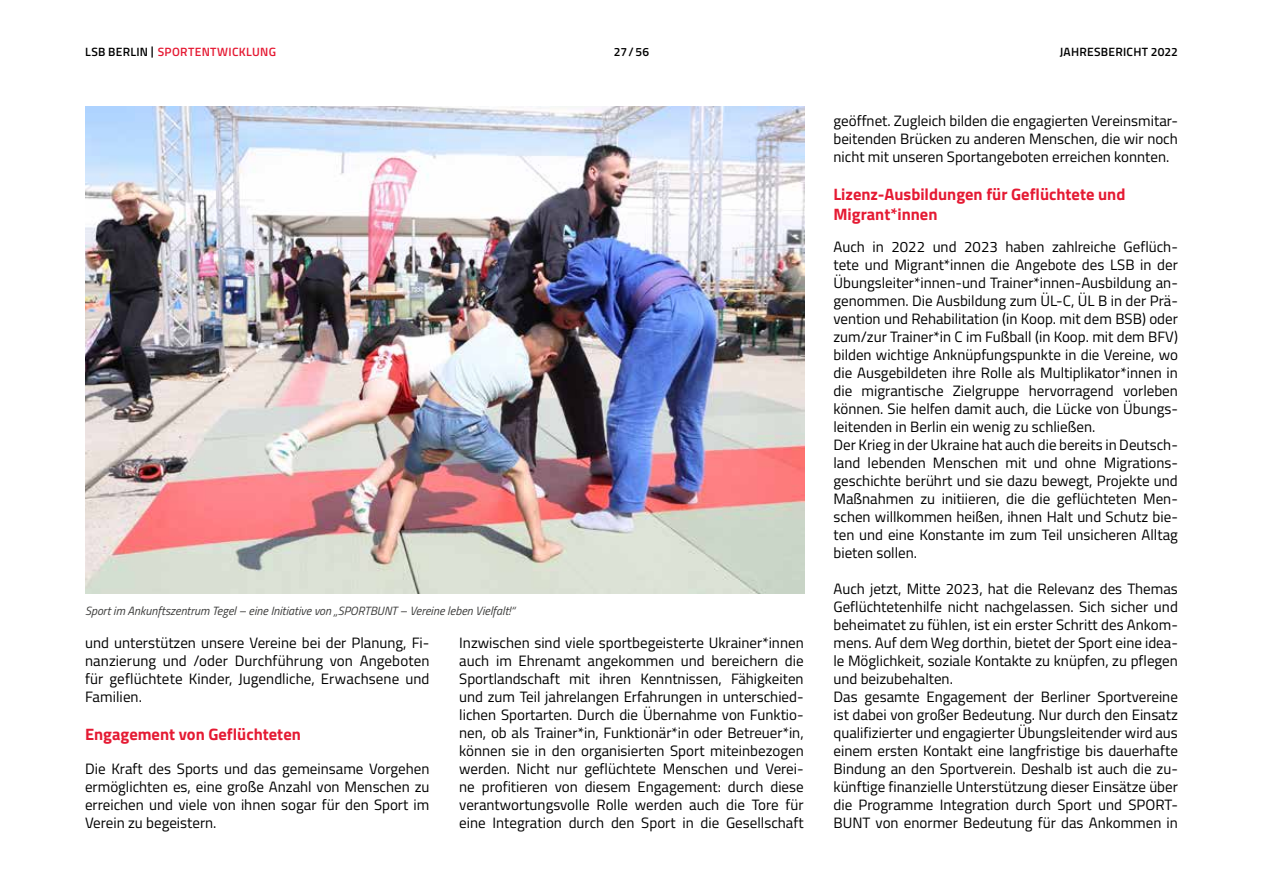
<style>
.page{position:relative;width:1263px;height:893px;background:#fff}
.page>*{position:absolute;margin:0;border:0;box-sizing:border-box;transform-origin:0 0}
.t1{font:700 16.5px/19.8px "Titillium Web";color:#e51a33}
.t2{font:15px/18px "Titillium Web";color:#000;text-align:justify}
.t3{font:italic 12px "Titillium Web";color:#3c3c3b}
.t4{font:600 12px "Titillium Web";letter-spacing:.025em;color:#e51a33}
.t5{font:600 12px "Titillium Web";letter-spacing:.02em;color:#000}
.s1{color:#000}
</style>
<div class="page">
<img style="left:85px;top:106px;width:719px;height:487px">
<p class="t4" style="left:85px;top:43px;width:193px"><span class="s1">LSB BERLIN |</span> SPORTENTWICKLUNG</p>
<p class="t5" style="left:614px;top:43px;width:37px">27/56</p>
<p class="t5" style="left:1060px;top:43px;width:120px">JAHRESBERICHT 2022</p>
<p class="t3" style="left:85px;top:602px;width:431px">Sport im Ankunftszentrum Tegel – eine Initiative von „SPORTBUNT – Vereine leben Vielfalt!“</p>
<p class="t2" style="left:85px;top:633px;width:346px">und unterstützen unsere Vereine bei der Planung, Fi&shy;nanzierung und /oder Durchführung von Angeboten für geflüchtete Kinder, Jugendliche, Erwachsene und Familien.</p>
<p class="t1" style="left:85px;top:723px;width:217px">Engagement von Geflüchteten</p>
<p class="t2" style="left:85px;top:759px;width:346px">Die Kraft des Sports und das gemeinsame Vorgehen ermöglichten es, eine große Anzahl von Menschen zu erreichen und viele von ihnen sogar für den Sport im Verein zu begeistern.</p>
<p class="t2" style="left:459px;top:633px;width:346px">Inzwischen sind viele sportbegeisterte Ukrainer*innen auch im Ehrenamt angekommen und bereichern die Sportlandschaft mit ihren Kenntnissen, Fähigkeiten und zum Teil jahrelangen Erfahrungen in unterschied&shy;lichen Sportarten. Durch die Übernahme von Funktio&shy;nen, ob als Trainer*in, Funktionär*in oder Betreuer*in, können sie in den organisierten Sport miteinbezogen werden. Nicht nur geflüchtete Menschen und Verei&shy;ne profitieren von diesem Engagement: durch diese verantwortungsvolle Rolle werden auch die Tore für eine Integration durch den Sport in die Gesellschaft</p>
<p class="t2" style="left:833px;top:111px;width:346px">geöffnet. Zugleich bilden die engagierten Vereinsmitar&shy;beitenden Brücken zu anderen Menschen, die wir noch nicht mit unseren Sportangeboten erreichen konnten.</p>
<p class="t1" style="left:833px;top:183px;width:293px">Lizenz-Ausbildungen für Geflüchtete und<br>Migrant*innen</p>
<p class="t2" style="left:833px;top:237px;width:346px;text-align:left">Auch in 2022 und 2023 haben zahlreiche Geflüch&shy;tete und Migrant*innen die Angebote des LSB in der Übungsleiter*innen-und Trainer*innen-Ausbildung an&shy;genommen. Die Ausbildung zum ÜL-C, ÜL B in der Prä&shy;vention und Rehabilitation (in Koop. mit dem BSB) oder zum/zur Trainer*in C im Fußball (in Koop. mit dem BFV) bilden wichtige Anknüpfungspunkte in die Vereine, wo die Ausgebildeten ihre Rolle als Multiplikator*innen in die migrantische Zielgruppe hervorragend vorleben können. Sie helfen damit auch, die Lücke von Übungs&shy;leitenden in Berlin ein wenig zu schließen.<br>Der Krieg in der Ukraine hat auch die bereits in Deutsch&shy;land lebenden Menschen mit und ohne Migrations&shy;geschichte berührt und sie dazu bewegt, Projekte und Maßnahmen zu initiieren, die die geflüchteten Men&shy;schen willkommen heißen, ihnen Halt und Schutz bie&shy;ten und eine Konstante im zum Teil unsicheren Alltag bieten sollen.</p>
<p class="t2" style="left:833px;top:579px;width:346px;text-align:left">Auch jetzt, Mitte 2023, hat die Relevanz des Themas Geflüchtetenhilfe nicht nachgelassen. Sich sicher und beheimatet zu fühlen, ist ein erster Schritt des Ankom&shy;mens. Auf dem Weg dorthin, bietet der Sport eine idea&shy;le Möglichkeit, soziale Kontakte zu knüpfen, zu pflegen und beizubehalten.<br>Das gesamte Engagement der Berliner Sportvereine ist dabei von großer Bedeutung. Nur durch den Einsatz qualifizierter und engagierter Übungsleitender wird aus einem ersten Kontakt eine langfristige bis dauerhafte Bindung an den Sportverein. Deshalb ist auch die zu&shy;künftige finanzielle Unterstützung dieser Einsätze über die Programme Integration durch Sport und SPORT-BUNT von enormer Bedeutung für das Ankommen in</p>
</div>
